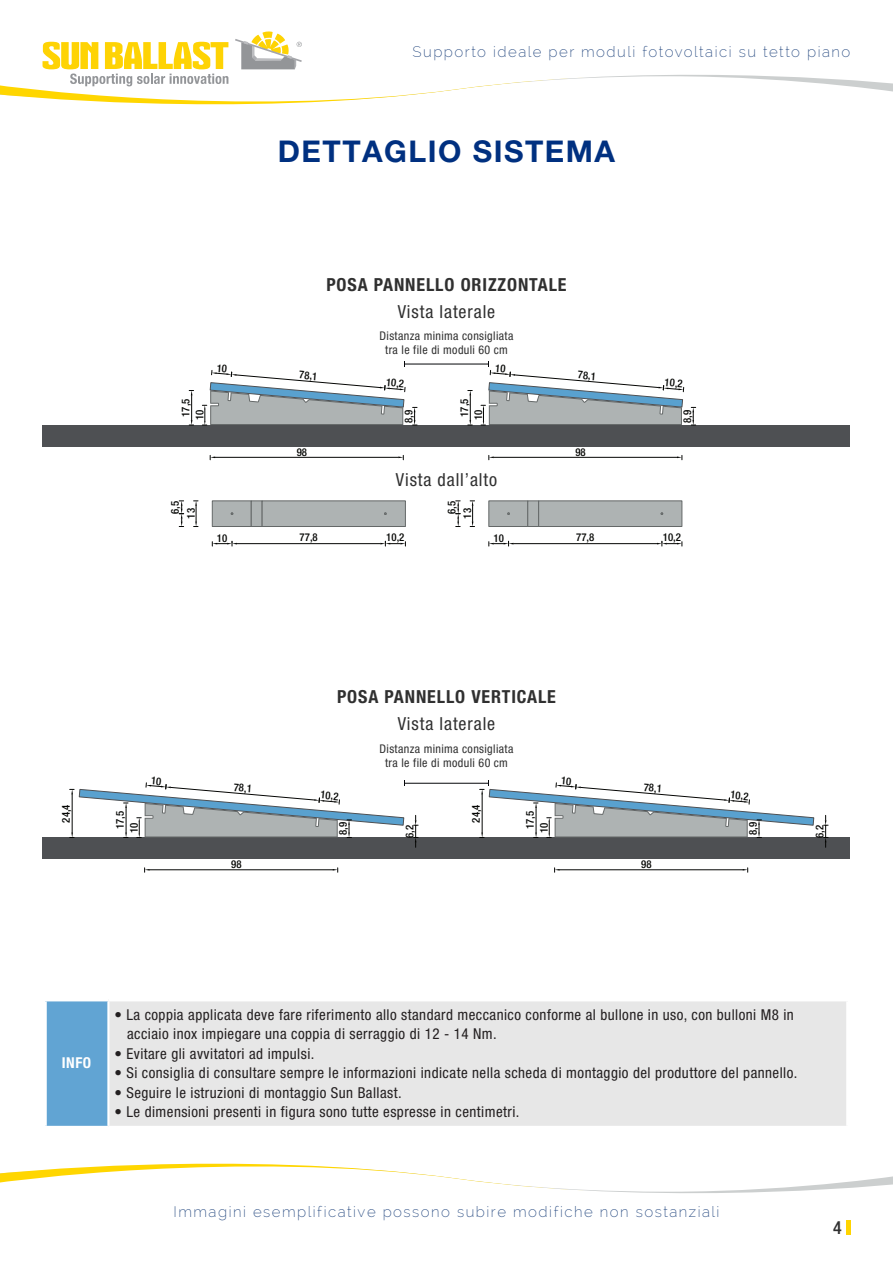
<style>
.page{position:relative;width:893px;height:1263px;background:#fff}
.page>*{position:absolute;margin:0;border:0;box-sizing:border-box;transform-origin:0 0}
.Page_number{font:700 30px "Helvetica Neue LT Pro";letter-spacing:.05em;color:#003080}
.Page_number-2{font:700 condensed 18px "Helvetica Neue LT Pro";letter-spacing:.05em;color:#303030}
.Page_number-3{font:condensed 18px "Helvetica Neue LT Pro";letter-spacing:.05em;color:#303030}
.t1{font:500 condensed 18px "Helvetica Neue LT Pro";color:#303030}
.t2{font:condensed 15px/19.5px "Helvetica Neue LT Pro";letter-spacing:.03em;color:#231f20}
.t3{font:200 15px "Raleway";letter-spacing:.1em;color:#1c417b}
.Page_number-4{font:700 condensed 15px "Helvetica Neue LT Pro";color:#fff}
.Page_number-5{font:condensed 12px "Helvetica Neue LT Pro";letter-spacing:.03em;color:#303030}
.t4{font:500 condensed 10.8px "Helvetica Neue LT Pro";color:#040503}
</style>
<div class="page">
<svg style="left:0;top:41px;width:893px;height:64px"></svg>
<svg style="left:0;top:1163px;width:893px;height:72px"></svg>
<svg style="left:43px;top:42px;width:185px;height:44px"></svg>
<svg style="left:235px;top:31px;width:67px;height:38px"></svg>
<hr style="left:846px;top:1220px;width:4px;height:14px;background:#ffd400">
<hr style="left:404px;top:783px;width:85px;height:1px;background:#05060a">
<div style="left:43px;top:837px;width:807px;height:22px;background:#4e5053"></div>
<hr style="left:559px;top:869px;width:184px;height:1px;background:#040503">
<svg style="left:554px;top:868px;width:5px;height:4px"></svg>
<svg style="left:824px;top:815px;width:4px;height:32px"></svg>
<hr style="left:150px;top:869px;width:183px;height:1px;background:#040503">
<svg style="left:144px;top:868px;width:6px;height:4px"></svg>
<svg style="left:414px;top:815px;width:4px;height:32px"></svg>
<div style="left:45px;top:999px;width:63px;height:128px;background:#61a4d3"></div>
<div style="left:108px;top:999px;width:740px;height:128px;background:#e7e7e7"></div>
<hr style="left:107px;top:1001px;width:2px;height:125px;background:#fff">
<hr style="left:43px;top:1126px;width:65px;height:2px;background:#fff">
<hr style="left:108px;top:1126px;width:742px;height:2px;background:#fff">
<hr style="left:43px;top:997px;width:65px;height:4px;background:#fff">
<svg style="left:45px;top:1001px;width:2px;height:125px"></svg>
<hr style="left:108px;top:997px;width:742px;height:4px;background:#fff">
<hr style="left:846px;top:1001px;width:4px;height:125px;background:#fff">
<div style="left:43px;top:425px;width:807px;height:22px;background:#4e5053"></div>
<hr style="left:237px;top:543px;width:143px;height:1px;background:#040503">
<svg style="left:212px;top:541px;width:25px;height:5px"></svg>
<svg style="left:380px;top:541px;width:26px;height:5px"></svg>
<svg style="left:194px;top:501px;width:4px;height:26px"></svg>
<svg style="left:179px;top:501px;width:5px;height:26px"></svg>
<div style="left:251px;top:500px;width:12px;height:27px;background:#aeb3b3;border:1px solid #646868"></div>
<svg style="left:211px;top:500px;width:41px;height:27px"></svg>
<svg style="left:261px;top:500px;width:145px;height:27px;background:#a8adad"></svg>
<hr style="left:215px;top:457px;width:183px;height:1px;background:#040503">
<svg style="left:210px;top:455px;width:5px;height:5px"></svg>
<svg style="left:398px;top:455px;width:6px;height:5px"></svg>
<svg style="left:189px;top:390px;width:5px;height:36px"></svg>
<svg style="left:413px;top:407px;width:4px;height:19px"></svg>
<hr style="left:513px;top:543px;width:144px;height:1px;background:#040503">
<svg style="left:489px;top:541px;width:24px;height:5px"></svg>
<svg style="left:657px;top:541px;width:26px;height:5px"></svg>
<svg style="left:470px;top:501px;width:5px;height:26px"></svg>
<svg style="left:456px;top:501px;width:4px;height:26px"></svg>
<div style="left:527px;top:500px;width:12px;height:27px;background:#aeb3b3;border:1px solid #646868"></div>
<svg style="left:488px;top:500px;width:41px;height:27px"></svg>
<svg style="left:538px;top:500px;width:145px;height:27px;background:#a8adad"></svg>
<hr style="left:494px;top:457px;width:183px;height:1px;background:#040503">
<svg style="left:489px;top:455px;width:5px;height:5px"></svg>
<svg style="left:677px;top:455px;width:6px;height:5px"></svg>
<svg style="left:468px;top:390px;width:4px;height:36px"></svg>
<svg style="left:691px;top:407px;width:5px;height:19px"></svg>
<hr style="left:404px;top:364px;width:85px;height:1px;background:#05060a">
<svg style="left:480px;top:780px;width:335px;height:58px"></svg>
<svg style="left:70px;top:780px;width:335px;height:58px"></svg>
<svg style="left:202px;top:361px;width:204px;height:65px"></svg>
<svg style="left:481px;top:361px;width:203px;height:65px"></svg>
<p class="t3" style="left:412px;top:43px;width:439px">Supporto ideale per moduli fotovoltaici su tetto piano</p>
<p class="Page_number" style="left:278px;top:132px;width:339px">DETTAGLIO SISTEMA</p>
<p class="t4" style="left:300px;top:368px;width:20px;rotate:5deg">78,1</p>
<p class="Page_number-2" style="left:326px;top:274px;width:242px">POSA PANNELLO ORIZZONTALE</p>
<p class="Page_number-3" style="left:398px;top:301px;width:99px">Vista laterale</p>
<p class="Page_number-5" style="left:380px;top:329px;width:135px">Distanza minima consigliata</p>
<p class="Page_number-5" style="left:385px;top:343px;width:124px">tra le file di moduli 60 cm</p>
<p class="t4" style="left:387px;top:376px;width:20px;rotate:5deg">10,2</p>
<p class="t4" style="left:578px;top:368px;width:20px;rotate:5deg">78,1</p>
<p class="t4" style="left:665px;top:376px;width:20px;rotate:5deg">10,2</p>
<p class="t4" style="left:179px;top:417px;width:20px;rotate:-90deg">17,5</p>
<p class="t4" style="left:193px;top:420px;width:12px;rotate:-90deg">10</p>
<p class="t4" style="left:402px;top:423px;width:14px;rotate:-90deg">8,9</p>
<p class="t4" style="left:458px;top:417px;width:20px;rotate:-90deg">17,5</p>
<p class="t4" style="left:472px;top:420px;width:12px;rotate:-90deg">10</p>
<p class="t4" style="left:681px;top:423px;width:14px;rotate:-90deg">8,9</p>
<p class="t4" style="left:297px;top:446px;width:12px">98</p>
<p class="t4" style="left:575px;top:446px;width:12px">98</p>
<p class="t4" style="left:169px;top:514px;width:14px;rotate:-90deg">6,5</p>
<p class="t4" style="left:184px;top:519px;width:12px;rotate:-90deg">13</p>
<p class="Page_number-3" style="left:396px;top:469px;width:103px">Vista dall’alto</p>
<p class="t4" style="left:217px;top:532px;width:12px">10</p>
<p class="t4" style="left:300px;top:531px;width:20px">77,8</p>
<p class="t4" style="left:386px;top:531px;width:20px">10,2</p>
<p class="t4" style="left:445px;top:514px;width:14px;rotate:-90deg">6,5</p>
<p class="t4" style="left:461px;top:519px;width:12px;rotate:-90deg">13</p>
<p class="t4" style="left:493px;top:532px;width:12px">10</p>
<p class="t4" style="left:576px;top:531px;width:20px">77,8</p>
<p class="t4" style="left:663px;top:531px;width:20px">10,2</p>
<p class="t4" style="left:60px;top:822px;width:20px;rotate:-90deg">24,4</p>
<p class="t4" style="left:234px;top:781px;width:20px;rotate:5deg">78,1</p>
<p class="Page_number-2" style="left:337px;top:686px;width:220px">POSA PANNELLO VERTICALE</p>
<p class="Page_number-3" style="left:398px;top:713px;width:99px">Vista laterale</p>
<p class="Page_number-5" style="left:380px;top:742px;width:135px">Distanza minima consigliata</p>
<p class="Page_number-5" style="left:385px;top:756px;width:124px">tra le file di moduli 60 cm</p>
<p class="t4" style="left:321px;top:788px;width:20px;rotate:5deg">10,2</p>
<p class="t4" style="left:644px;top:781px;width:20px;rotate:5deg">78,1</p>
<p class="t4" style="left:731px;top:788px;width:20px;rotate:5deg">10,2</p>
<p class="t4" style="left:114px;top:829px;width:20px;rotate:-90deg">17,5</p>
<p class="t4" style="left:128px;top:833px;width:12px;rotate:-90deg">10</p>
<p class="t4" style="left:337px;top:835px;width:14px;rotate:-90deg">8,9</p>
<p class="t4" style="left:403px;top:838px;width:14px;rotate:-90deg">6,2</p>
<p class="t4" style="left:470px;top:822px;width:20px;rotate:-90deg">24,4</p>
<p class="t4" style="left:524px;top:829px;width:20px;rotate:-90deg">17,5</p>
<p class="t4" style="left:538px;top:833px;width:12px;rotate:-90deg">10</p>
<p class="t4" style="left:746px;top:835px;width:14px;rotate:-90deg">8,9</p>
<p class="t4" style="left:231px;top:858px;width:12px">98</p>
<p class="t4" style="left:641px;top:858px;width:12px">98</p>
<p class="t4" style="left:813px;top:838px;width:14px;rotate:-90deg">6,2</p>
<p class="Page_number-4" style="left:62px;top:1054px;width:31px">INFO</p>
<p class="t2" style="left:127px;top:1004px;width:668px;text-indent:-13px">• La coppia applicata deve fare riferimento allo standard meccanico conforme al bullone in uso, con bulloni M8 in acciaio inox impiegare una coppia di serraggio di 12 - 14 Nm.</p>
<p class="t2" style="left:114px;top:1043px;width:202px">• Evitare gli avvitatori ad impulsi.</p>
<p class="t2" style="left:114px;top:1063px;width:684px">• Si consiglia di consultare sempre le informazioni indicate nella scheda di montaggio del produttore del pannello.</p>
<p class="t2" style="left:114px;top:1082px;width:289px">• Seguire le istruzioni di montaggio Sun Ballast.</p>
<p class="t2" style="left:114px;top:1102px;width:407px">• Le dimensioni presenti in figura sono tutte espresse in centimetri.</p>
<p class="t3" style="left:173px;top:1202px;width:548px">Immagini esemplificative possono subire modifiche non sostanziali</p>
<p class="t1" style="left:833px;top:1217px;width:10px">4</p>
</div>
